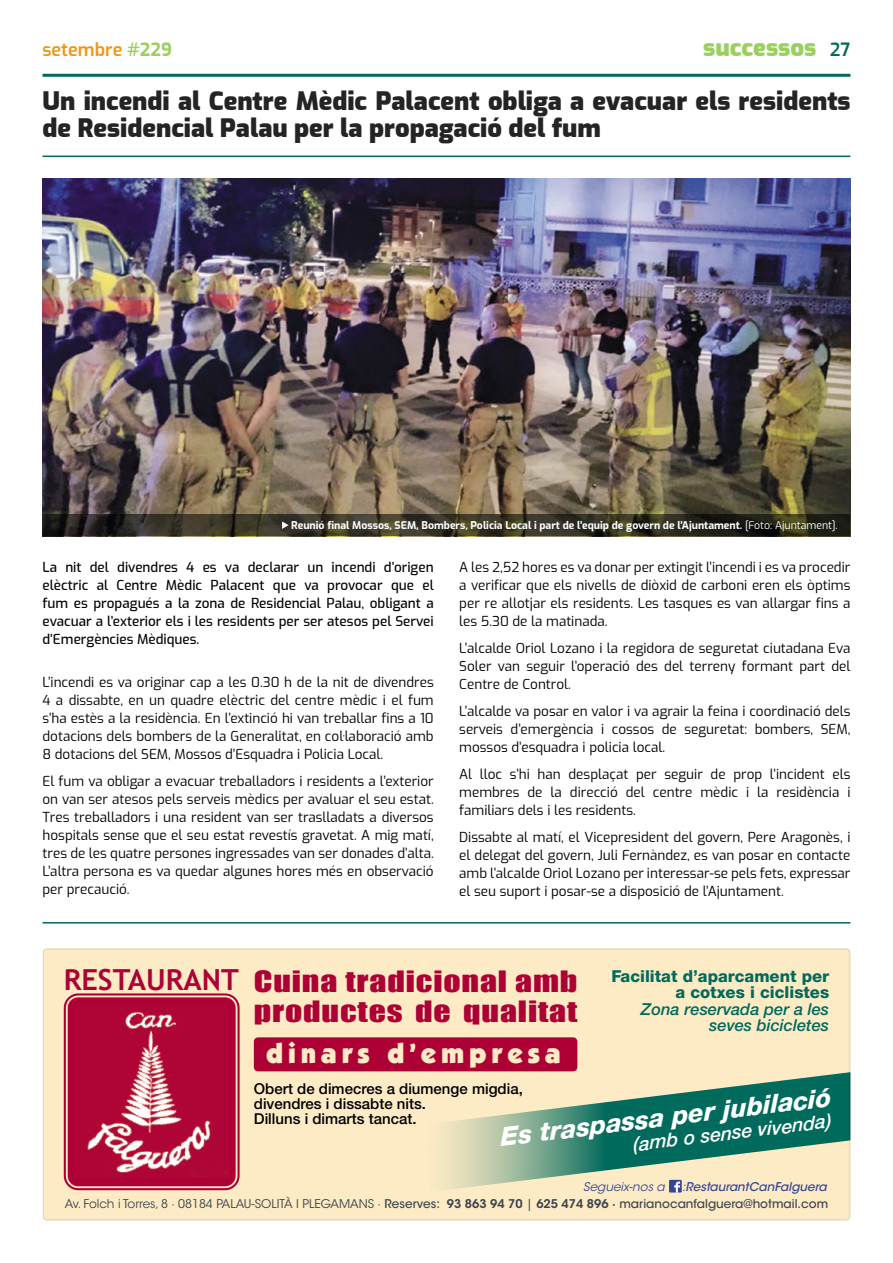
<style>
.page{position:relative;width:893px;height:1263px;background:#fff}
.page>*{position:absolute;margin:0;border:0;box-sizing:border-box;transform-origin:0 0}
.t1{font:900 28.05px "ITC Kabel Std";letter-spacing:.175em;color:#fdebc6}
.t2{font:27px/30px "Impact";letter-spacing:.025em;color:#ad0135;text-align:right;scale:1.25 1}
.t3{font:italic 800 25.65px "Helvetica Neue LT Std";color:#fff}
.t4{font:900 25.5px/27px "Exo";color:#242424}
.t5{font:900 24px "Exo";color:#9bd060}
.t6{font:italic 500 19.2px "Helvetica Neue LT Std";color:#fff}
.t7{font:600 18px "Exo";color:#ee9614}
.t8{font:600 18px "Exo";color:#006a5c}
.t9{font:800 16.5px/16.5px "Helvetica Neue LT Std";color:#006a5c;text-align:right}
.t10{font:500 15px/15px "Helvetica Neue LT Std";color:#000}
.t11{font:13.5px/18px "Exo";color:#000;text-align:justify}
.t12{font:500 13.5px/18px "Exo";color:#000;text-align:justify}
.t13{font:12px "ITC Avant Garde Std";color:#3e464d}
.t14{font:italic 500 12px "ITC Avant Garde Std";color:#334696}
.t15{font:700 10.5px "Exo";color:#fff}
.s1{color:#9bd060}
.s2{font-weight:700;color:#9bd060}
.s3{font-weight:400}
.s4{font-family:"Trebuchet MS";font-weight:700;font-size:28.95px}
.s5{font-weight:500;font-style:italic}
.s6{font-weight:500}
.s7{font-weight:600}
</style>
<div class="page">
<hr style="left:43px;top:156px;width:807px;height:1px;background:#006a5c">
<hr style="left:43px;top:74px;width:807px;height:3px;background:#006a5c">
<hr style="left:43px;top:922px;width:807px;height:1px;background:#006a5c">
<div style="left:43px;top:949px;width:807px;height:271px;background:#fdebc6"></div>
<div style="left:64px;top:993px;width:176px;height:197px;background:linear-gradient(to bottom,#af0839,#ad0236);border-radius:14px"></div>
<svg style="left:66px;top:995px;width:171px;height:193px;background:#bc3052"></svg>
<img style="left:73px;top:1004px;width:156px;height:173px">
<svg style="left:422px;top:1072px;width:425px;height:120px;background:#92b499"></svg>
<div style="left:254px;top:1037px;width:323px;height:34px;background:#ad0135;border-radius:4px"></div>
<div style="left:669px;top:1180px;width:13px;height:12px;background:#334696"></div>
<svg style="left:674px;top:1181px;width:6px;height:11px"></svg>
<div style="left:43px;top:948px;width:807px;height:272px;border:2px solid #ebebeb;border-radius:4px"></div>
<img style="left:43px;top:179px;width:807px;height:336px">
<svg style="left:43px;top:515px;width:807px;height:21px;background:#312f22"></svg>
<svg style="left:282px;top:521px;width:7px;height:8px"></svg>
<p class="t7" style="left:43px;top:36px;width:131px">setembre <span class="s1">#</span><span class="s2">229</span></p>
<p class="t5" style="left:703px;top:29px;width:115px">successos</p>
<p class="t8" style="left:830px;top:36px;width:22px">27</p>
<h1 class="t4" style="left:43px;top:86px;width:809px">Un incendi al Centre Mèdic Palacent obliga a evacuar els residents de Residencial Palau per la propagació del fum</h1>
<p class="t15" style="left:291px;top:517px;width:548px">Reunió final Mossos, SEM, Bombers, Policia Local i part de l’equip de govern de l’Ajuntament. <span class="s3">[Foto: Ajuntament].</span></p>
<p class="t12" style="left:43px;top:557px;width:393px">La nit del divendres 4 es va declarar un incendi d’origen elèctric al Centre Mèdic Palacent que va provocar que el fum es propagués a la zona de Residencial Palau, obligant a evacuar a l’exterior els i les residents per ser atesos pel Servei d’Emergències Mèdiques.</p>
<p class="t11" style="left:43px;top:673px;width:393px">L’incendi es va originar cap a les 0.30 h de la nit de divendres 4 a dissabte, en un quadre elèctric del centre mèdic i el fum s’ha estès a la residència. En l’extinció hi van treballar fins a 10 dotacions dels bombers de la Generalitat, en col·laboració amb 8 dotacions del SEM, Mossos d’Esquadra i Policia Local.</p>
<p class="t11" style="left:43px;top:772px;width:393px">El fum va obligar a evacuar treballadors i residents a l’exterior on van ser atesos pels serveis mèdics per avaluar el seu estat.<br>Tres treballadors i una resident van ser traslladats a diversos hospitals sense que el seu estat revestís gravetat. A mig matí, tres de les quatre persones ingressades van ser donades d’alta.<br>L’altra persona es va quedar algunes hores més en observació per precaució.</p>
<p class="t11" style="left:459px;top:557px;width:393px">A les 2,52 hores es va donar per extingit l’incendi i es va procedir a verificar que els nivells de diòxid de carboni eren els òptims per re allotjar els residents. Les tasques es van allargar fins a les 5.30 de la matinada.</p>
<p class="t11" style="left:459px;top:638px;width:393px">L’alcalde Oriol Lozano i la regidora de seguretat ciutadana Eva Soler van seguir l’operació des del terreny formant part del Centre de Control.</p>
<p class="t11" style="left:459px;top:701px;width:393px">L’alcalde va posar en valor i va agrair la feina i coordinació dels serveis d’emergència i cossos de seguretat: bombers, SEM, mossos d’esquadra i policia local.</p>
<p class="t11" style="left:459px;top:764px;width:393px">Al lloc s’hi han desplaçat per seguir de prop l’incident els membres de la direcció del centre mèdic i la residència i familiars dels i les residents.</p>
<p class="t11" style="left:459px;top:827px;width:393px">Dissabte al matí, el Vicepresident del govern, Pere Aragonès, i el delegat del govern, Juli Fernàndez, es van posar en contacte amb l’alcalde Oriol Lozano per interessar-se pels fets, expressar el seu suport i posar-se a disposició de l’Ajuntament.</p>
<p class="t2" style="left:64px;top:965px;width:412px"><span class="s4">RESTAURANT</span> Cuina tradicional amb productes de qualitat</p>
<p class="t1" style="left:266px;top:1036px;width:296px">dinars d’empresa</p>
<p class="t9" style="left:611px;top:968px;width:219px">Facilitat d’aparcament per a cotxes i ciclistes<br><span class="s5">Zona reservada per a les seves bicicletes</span></p>
<p class="t10" style="left:254px;top:1081px;width:270px">Obert de dimecres a diumenge migdia, divendres i dissabte nits.<br>Dilluns i dimarts tancat.</p>
<p class="t3" style="left:498px;top:1122px;width:335px;rotate:-7deg">Es traspassa per jubilació</p>
<p class="t6" style="left:631px;top:1133px;width:201px;rotate:-7deg">(amb o sense vivenda)</p>
<p class="t14" style="left:583px;top:1179px;width:248px"><span class="s3">Segueix-nos a :</span>RestaurantCanFalguera</p>
<p class="t13" style="left:65px;top:1196px;width:765px">Av. Folch i Torres, 8 · 08184 PALAU-SOLITÀ I PLEGAMANS · <span class="s6">Reserves:</span> <span class="s7">93 863 94 70</span> | <span class="s7">625 474 896 ·</span> <span class="s6">marianocanfalguera@hotmail.com</span></p>
</div>
